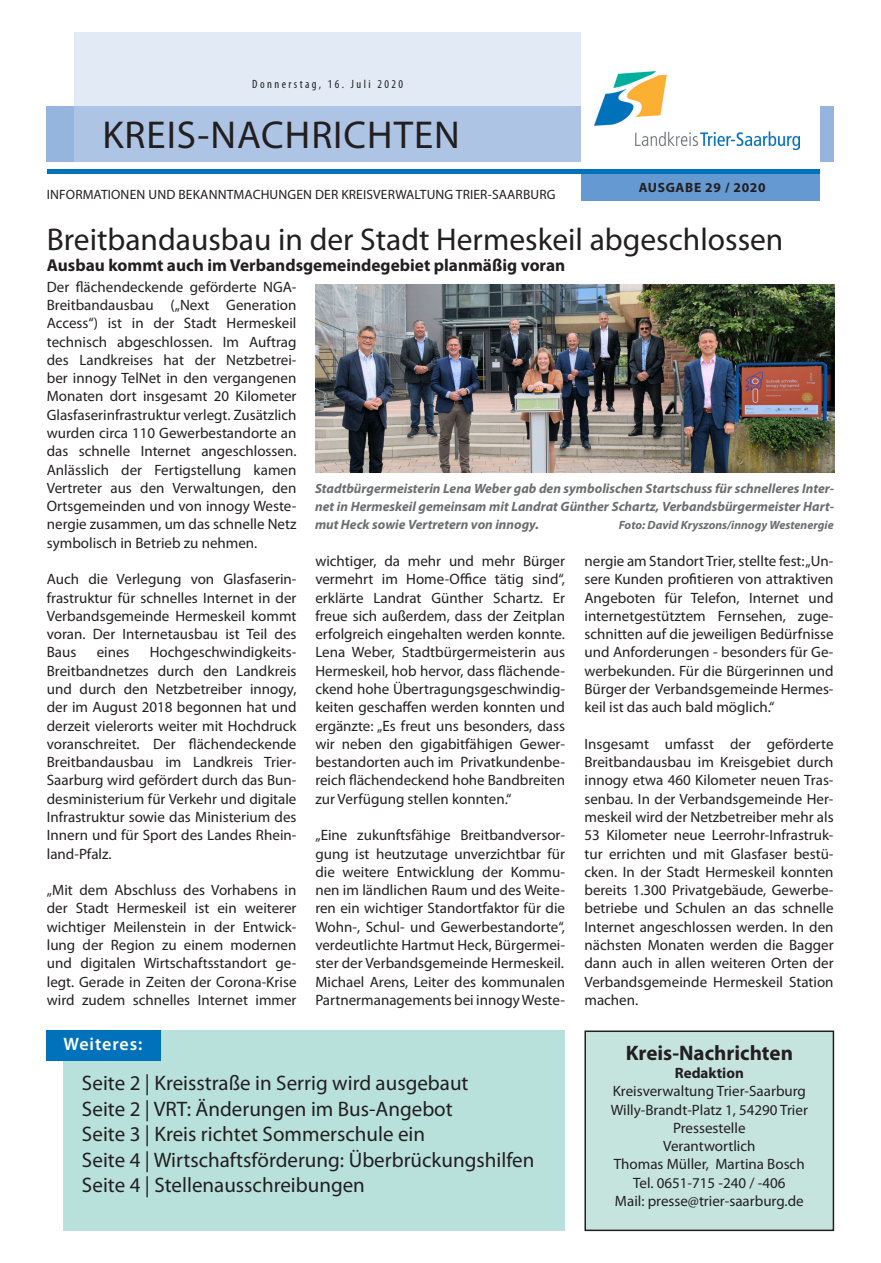
<style>
.page{position:relative;width:881px;height:1263px;background:#fff}
.page>*{position:absolute;margin:0;border:0;box-sizing:border-box;transform-origin:0 0}
.t1{font:39px "Myriad Pro";letter-spacing:.025em;color:#231f20}
.Headline{font:31.5px "Myriad Pro";color:#231f20}
.Inhaltsverzeichnis{font:21px "Myriad Pro";color:#231f20}
.Fließtext_Bold_zentr{font:700 21px "Myriad Pro";color:#231f20}
.t2{font:600 18px "Myriad Pro";letter-spacing:.05em;color:#fff}
.Subline{font:700 17.25px "Myriad Pro";color:#231f20}
.Fließtext{font:15px/18.3px "Myriad Pro";color:#231f20;text-align:justify}
.Fließtext_Bold_zentr-2{font:15px "Myriad Pro";color:#231f20}
.Fließtext_Bold_zentr-3{font:700 15px "Myriad Pro";color:#231f20}
.Bilduntertitel{font:italic 700 13.5px/18.3px "Myriad Pro";color:#6c6d70;text-align:justify}
.t3{font:13.5px "Myriad Pro";letter-spacing:.01em;color:#231f20}
.t4{font:700 13.5px "Myriad Pro";letter-spacing:.05em;color:#231f20}
.Bilduntertitel-2{font:italic 700 12px "Myriad Pro";color:#6c6d70}
.t5{font:condensed 12px "Myriad Pro";letter-spacing:.2em;color:#231f20}
</style>
<div class="page">
<div style="left:47px;top:106px;width:786px;height:56px;background:#95b5de"></div>
<svg style="left:74px;top:32px;width:506px;height:130px;background:#cbd9ee"></svg>
<div style="left:580px;top:0;width:239px;height:193px;background:#fff"></div>
<div style="left:580px;top:172px;width:239px;height:28px;background:#6599d1"></div>
<hr style="left:47px;top:169px;width:772px;height:4px;background:#0072bc">
<img style="left:594px;top:71px;width:205px;height:79px">
<div style="left:63px;top:1030px;width:502px;height:201px;background:#b8e1dc"></div>
<div style="left:46px;top:1030px;width:115px;height:30px;background:#0072bc"></div>
<div style="left:585px;top:1031px;width:248px;height:199px;background:#c6e4de"></div>
<div style="left:584px;top:1030px;width:249px;height:201px;border:2px solid #231f20"></div>
<img style="left:315px;top:285px;width:518px;height:187px">
<p class="t5" style="left:252px;top:77px;width:152px">Donnerstag, 16. Juli 2020</p>
<h1 class="t1" style="left:102px;top:111px;width:359px">KREIS-NACHRICHTEN</h1>
<p class="t3" style="left:47px;top:186px;width:510px">INFORMATIONEN UND BEKANNTMACHUNGEN DER KREISVERWALTUNG TRIER-SAARBURG</p>
<p class="t4" style="left:638px;top:179px;width:128px">AUSGABE 29 / 2020</p>
<p class="Headline" style="left:47px;top:220px;width:737px">Breitbandausbau in der Stadt Hermeskeil abgeschlossen</p>
<p class="Subline" style="left:47px;top:254px;width:519px">Ausbau kommt auch im Verbandsgemeindegebiet planmäßig voran</p>
<p class="Fließtext" style="left:47px;top:277px;width:251px">Der flächendeckende geförderte NGA-Breitbandausbau („Next Generation Access“) ist in der Stadt Hermeskeil technisch abgeschlossen. Im Auftrag des Landkreises hat der Netzbetrei&shy;ber innogy TelNet in den vergangenen Monaten dort insgesamt 20 Kilometer Glasfaserinfrastruktur verlegt. Zusätzlich wurden circa 110 Gewerbestandorte an das schnelle Internet angeschlossen.<br>Anlässlich der Fertigstellung kamen Vertreter aus den Verwaltungen, den Ortsgemeinden und von innogy Weste&shy;nergie zusammen, um das schnelle Netz symbolisch in Betrieb zu nehmen.</p>
<p class="Fließtext" style="left:47px;top:570px;width:251px">Auch die Verlegung von Glasfaserin&shy;frastruktur für schnelles Internet in der Verbandsgemeinde Hermeskeil kommt voran. Der Internetausbau ist Teil des Baus</p>
<p class="Bilduntertitel" style="left:315px;top:479px;width:520px">Stadtbürgermeisterin Lena Weber gab den symbolischen Startschuss für schnelleres Inter&shy;net in Hermeskeil gemeinsam mit Landrat Günther Schartz, Verbandsbürgermeister Hart&shy;mut Heck sowie Vertretern von innogy.</p>
<p class="Bilduntertitel-2" style="left:618px;top:518px;width:216px">Foto: David Kryszons/innogy Westenergie</p>
<p class="Fließtext" style="left:584px;top:552px;width:250px">nergie am Standort Trier, stellte fest: „Un&shy;sere Kunden profitieren von attraktiven Angeboten für Telefon, Internet und internetgestütztem Fernsehen, zuge&shy;schnitten auf die jeweiligen Bedürfnisse und Anforderungen - besonders für Ge&shy;werbekunden. Für die Bürgerinnen und Bürger der Verbandsgemeinde Hermes&shy;keil ist das auch bald möglich.“</p>
<p class="Fließtext" style="left:584px;top:734px;width:250px">Insgesamt umfasst der geförderte Breitbandausbau im Kreisgebiet durch innogy etwa 460 Kilometer neuen Tras&shy;senbau. In der Verbandsgemeinde Her&shy;meskeil wird der Netzbetreiber mehr als 53 Kilometer neue Leerrohr-Infrastruk&shy;tur errichten und mit Glasfaser bestü&shy;cken. In der Stadt Hermeskeil konnten bereits 1.300 Privatgebäude, Gewerbe&shy;betriebe und Schulen an das schnelle Internet angeschlossen werden. In den nächsten Monaten werden die Bagger dann auch in allen weiteren Orten der Verbandsgemeinde Hermeskeil Station machen.</p>
<p class="Fließtext" style="left:315px;top:552px;width:251px">wichtiger, da mehr und mehr Bürger vermehrt im Home-Office tätig sind“, erklärte Landrat Günther Schartz. Er freue sich außerdem, dass der Zeitplan erfolgreich eingehalten werden konnte.<br>Lena Weber, Stadtbürgermeisterin aus Hermeskeil, hob hervor, dass flächende&shy;ckend hohe Übertragungsgeschwindig&shy;keiten geschaffen werden konnten und ergänzte: „Es freut uns besonders, dass wir neben den gigabitfähigen Gewer&shy;bestandorten auch im Privatkundenbe&shy;reich flächendeckend hohe Bandbreiten zur Verfügung stellen konnten.“</p>
<p class="Fließtext" style="left:315px;top:826px;width:251px">„Eine zukunftsfähige Breitbandversor&shy;gung ist heutzutage unverzichtbar für die weitere Entwicklung der Kommu&shy;nen im ländlichen Raum und des Weite&shy;ren ein wichtiger Standortfaktor für die Wohn-, Schul- und Gewerbestandorte“, verdeutlichte Hartmut Heck, Bürgermei&shy;ster der Verbandsgemeinde Hermeskeil.</p>
<p class="Fließtext" style="left:315px;top:972px;width:251px">Michael Arens, Leiter des kommunalen<br>Partnermanagements bei innogy Weste-</p>
<p class="Fließtext" style="left:47px;top:643px;width:251px;text-indent:103px">Hochgeschwindigkeits-Breitbandnetzes durch den Landkreis und durch den Netzbetreiber innogy, der im August 2018 begonnen hat und derzeit vielerorts weiter mit Hochdruck voranschreitet. Der flächendeckende Breitbandausbau im Landkreis Trier-Saarburg wird gefördert durch das Bun&shy;desministerium für Verkehr und digitale Infrastruktur sowie das Ministerium des Innern und für Sport des Landes Rhein&shy;land-Pfalz.</p>
<p class="Fließtext" style="left:47px;top:881px;width:251px">„Mit dem Abschluss des Vorhabens in der Stadt Hermeskeil ist ein weiterer wichtiger Meilenstein in der Entwick&shy;lung der Region zu einem modernen und digitalen Wirtschaftsstandort ge&shy;legt. Gerade in Zeiten der Corona-Krise wird zudem schnelles Internet immer</p>
<p class="Fließtext" style="left:97px;top:643px;width:34px">eines</p>
<p class="t2" style="left:63px;top:1032px;width:80px">Weiteres:</p>
<p class="Inhaltsverzeichnis" style="left:82px;top:1070px;width:388px">Seite 2 | Kreisstraße in Serrig wird ausgebaut</p>
<p class="Inhaltsverzeichnis" style="left:82px;top:1096px;width:372px">Seite 2 | VRT: Änderungen im Bus-Angebot</p>
<p class="Inhaltsverzeichnis" style="left:82px;top:1121px;width:344px">Seite 3 | Kreis richtet Sommerschule ein</p>
<p class="Inhaltsverzeichnis" style="left:82px;top:1147px;width:454px">Seite 4 | Wirtschaftsförderung: Überbrückungshilfen</p>
<p class="Inhaltsverzeichnis" style="left:82px;top:1172px;width:284px">Seite 4 | Stellenausschreibungen</p>
<p class="Fließtext_Bold_zentr" style="left:625px;top:1039px;width:169px">Kreis-Nachrichten</p>
<p class="Fließtext_Bold_zentr-3" style="left:674px;top:1063px;width:70px">Redaktion</p>
<p class="Fließtext_Bold_zentr-2" style="left:612px;top:1082px;width:195px">Kreisverwaltung Trier-Saarburg</p>
<p class="Fließtext_Bold_zentr-2" style="left:610px;top:1100px;width:198px">Willy-Brandt-Platz 1, 54290 Trier</p>
<p class="Fließtext_Bold_zentr-2" style="left:672px;top:1118px;width:74px">Pressestelle</p>
<p class="Fließtext_Bold_zentr-2" style="left:663px;top:1137px;width:94px">Verantwortlich</p>
<p class="Fließtext_Bold_zentr-2" style="left:613px;top:1155px;width:192px">Thomas Müller, Martina Bosch</p>
<p class="Fließtext_Bold_zentr-2" style="left:633px;top:1173px;width:154px">Tel. 0651-715 -240 / -406</p>
<p class="Fließtext_Bold_zentr-2" style="left:614px;top:1192px;width:190px">Mail: presse@trier-saarburg.de</p>
</div>
